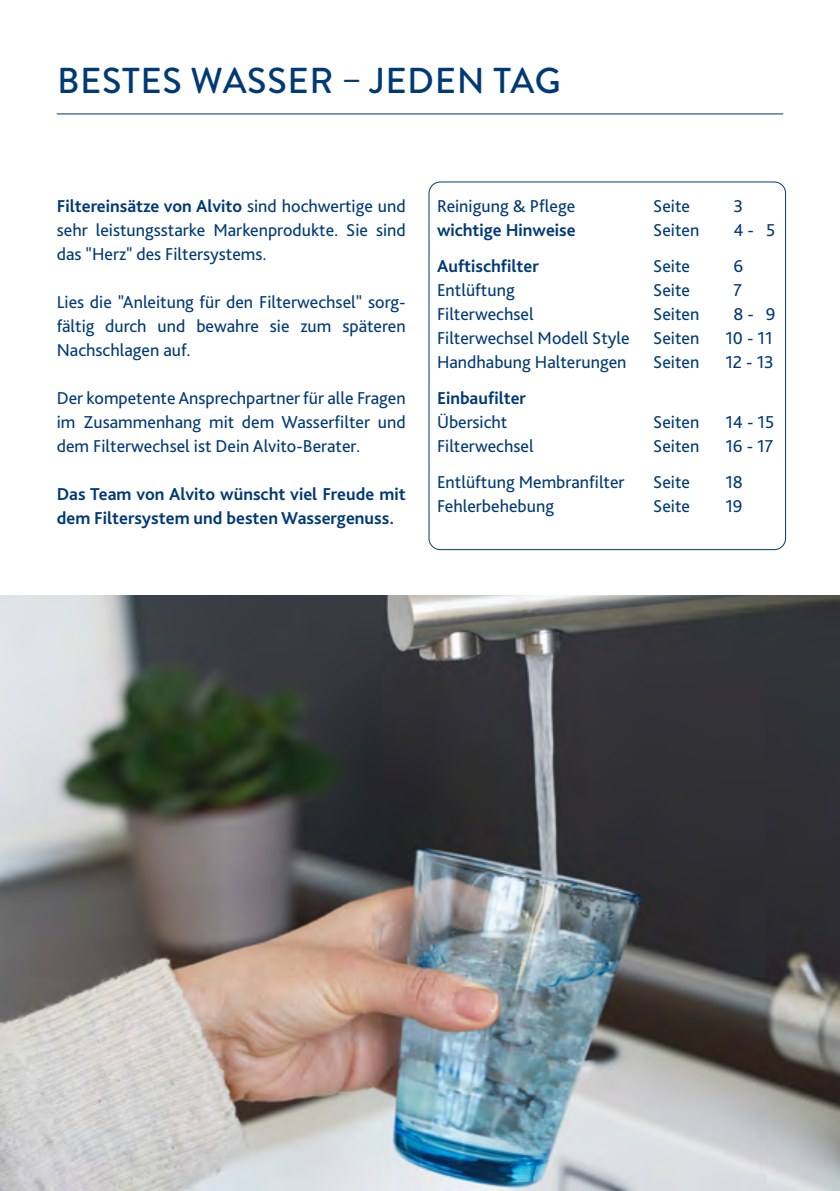
<style>
.page{position:relative;width:840px;height:1191px;background:#fff}
.page>*{position:absolute;margin:0;border:0;box-sizing:border-box;transform-origin:0 0}
.t1{font:500 36px "Brandon Grotesque";letter-spacing:.02em;color:#003a76}
.t2{font:18px/24px "Bliss Pro";color:#003a76;text-align:justify}
.t3{font:700 18px/24px "Bliss Pro";color:#003a76}
.s1{font-weight:700}
</style>
<div class="page">
<img style="left:0;top:595px;width:839px;height:596px">
<hr style="left:57px;top:113px;width:725px;height:1px;background:#003a76">
<div style="left:428px;top:181px;width:357px;height:369px;border:1px solid #003a76;border-radius:11px"></div>
<h1 class="t1" style="left:57px;top:56px;width:505px">BESTES WASSER – JEDEN TAG</h1>
<p class="t2" style="left:57px;top:194px;width:350px"><span class="s1">Filtereinsätze von Alvito</span> sind hochwertige und sehr leistungsstarke Markenprodukte. Sie sind das "Herz" des Filtersystems.</p>
<p class="t2" style="left:57px;top:290px;width:350px">Lies die "Anleitung für den Filterwechsel" sorg&shy;fältig durch und bewahre sie zum späteren Nachschlagen auf.</p>
<p class="t2" style="left:57px;top:386px;width:350px">Der kompetente Ansprechpartner für alle Fragen im Zusammenhang mit dem Wasserfilter und dem Filterwechsel ist Dein Alvito-Berater.</p>
<p class="t3" style="left:57px;top:482px;width:350px">Das Team von Alvito wünscht viel Freude mit dem Filtersystem und besten Wassergenuss.</p>
<p class="t2" style="left:437px;top:194px;width:140px">Reinigung &amp; Pflege</p>
<p class="t2" style="left:653px;top:194px;width:38px">Seite</p>
<p class="t2" style="left:733px;top:194px;width:11px">3</p>
<p class="t3" style="left:437px;top:218px;width:140px">wichtige Hinweise</p>
<p class="t2" style="left:653px;top:218px;width:48px">Seiten</p>
<p class="t2" style="left:733px;top:218px;width:43px">4 - 5</p>
<p class="t3" style="left:437px;top:254px;width:103px">Auftischfilter</p>
<p class="t2" style="left:653px;top:254px;width:38px">Seite</p>
<p class="t2" style="left:733px;top:254px;width:11px">6</p>
<p class="t2" style="left:437px;top:278px;width:79px">Entlüftung</p>
<p class="t2" style="left:653px;top:278px;width:38px">Seite</p>
<p class="t2" style="left:733px;top:278px;width:10px">7</p>
<p class="t2" style="left:437px;top:302px;width:98px">Filterwechsel</p>
<p class="t2" style="left:653px;top:302px;width:48px">Seiten</p>
<p class="t2" style="left:733px;top:302px;width:44px">8 - 9</p>
<p class="t2" style="left:437px;top:326px;width:194px">Filterwechsel Modell Style</p>
<p class="t2" style="left:653px;top:326px;width:48px">Seiten</p>
<p class="t2" style="left:725px;top:326px;width:49px">10 - 11</p>
<p class="t2" style="left:437px;top:350px;width:191px">Handhabung Halterungen</p>
<p class="t2" style="left:653px;top:350px;width:48px">Seiten</p>
<p class="t2" style="left:725px;top:350px;width:50px">12 - 13</p>
<p class="t3" style="left:437px;top:386px;width:91px">Einbaufilter</p>
<p class="t2" style="left:437px;top:410px;width:72px">Übersicht</p>
<p class="t2" style="left:653px;top:410px;width:48px">Seiten</p>
<p class="t2" style="left:725px;top:410px;width:50px">14 - 15</p>
<p class="t2" style="left:437px;top:434px;width:98px">Filterwechsel</p>
<p class="t2" style="left:653px;top:434px;width:48px">Seiten</p>
<p class="t2" style="left:725px;top:434px;width:50px">16 - 17</p>
<p class="t2" style="left:437px;top:470px;width:189px">Entlüftung Membranfilter</p>
<p class="t2" style="left:653px;top:470px;width:38px">Seite</p>
<p class="t2" style="left:725px;top:470px;width:19px">18</p>
<p class="t2" style="left:437px;top:494px;width:118px">Fehlerbehebung</p>
<p class="t2" style="left:653px;top:494px;width:38px">Seite</p>
<p class="t2" style="left:725px;top:494px;width:19px">19</p>
</div>
